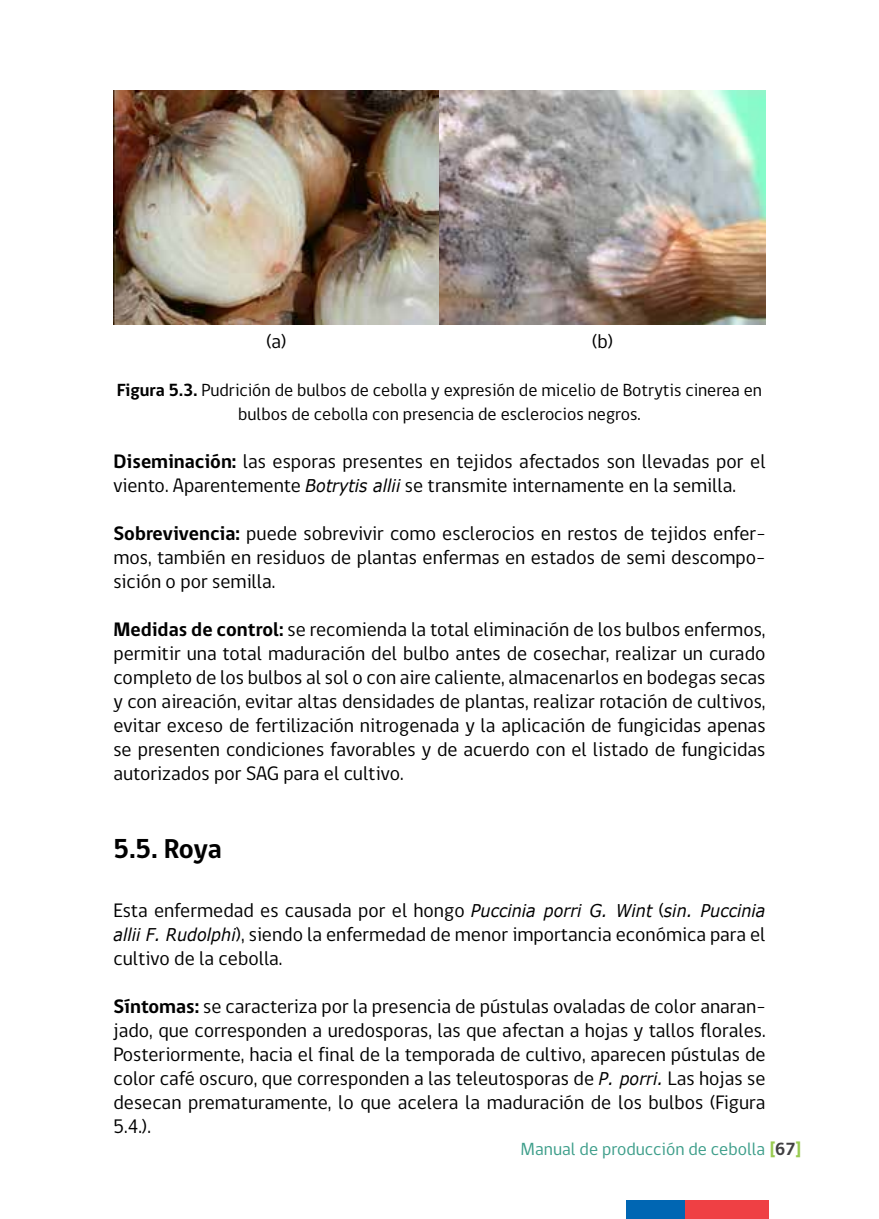
<style>
.page{position:relative;width:879px;height:1219px;background:#fff}
.page>*{position:absolute;margin:0;border:0;box-sizing:border-box;transform-origin:0 0}
.t1{font:700 28px "gob CL";color:#000}
.t2{font:20px/24px "gob CL";color:#000;text-align:justify}
.t3{font:18px/24px "gob CL";color:#000;text-align:center}
.t4{font:18px "gob CL";color:#3d9e8a}
.s1{font-weight:700}
.s2{font-family:"Verdana";font-style:italic;font-size:17.6px}
.s3{font-weight:700;color:#99cb52}
.s4{font-weight:700;color:#414042}
</style>
<div class="page">
<div style="left:626px;top:1200px;width:58px;height:19px;background:#0066b3"></div>
<div style="left:684px;top:1200px;width:84px;height:19px;background:#ef4044"></div>
<img style="left:113px;top:91px;width:652px;height:234px">
<p class="t2" style="left:266px;top:329px;width:22px">(a)</p>
<p class="t2" style="left:592px;top:329px;width:23px">(b)</p>
<p class="t3" style="left:117px;top:378px;width:646px"><span class="s1">Figura 5.3.</span> Pudrición de bulbos de cebolla y expresión de micelio de Botrytis cinerea en bulbos de cebolla con presencia de esclerocios negros.</p>
<p class="t2" style="left:113px;top:449px;width:654px"><span class="s1">Diseminación:</span> las esporas presentes en tejidos afectados son llevadas por el viento. Aparentemente <span class="s2">Botrytis allii</span> se transmite internamente en la semilla.</p>
<p class="t2" style="left:113px;top:521px;width:654px"><span class="s1">Sobrevivencia:</span> puede sobrevivir como esclerocios en restos de tejidos enfer&shy;mos, también en residuos de plantas enfermas en estados de semi descompo&shy;sición o por semilla.</p>
<p class="t2" style="left:113px;top:617px;width:653px"><span class="s1">Medidas de control:</span> se recomienda la total eliminación de los bulbos enfermos, permitir una total maduración del bulbo antes de cosechar, realizar un curado completo de los bulbos al sol o con aire caliente, almacenarlos en bodegas secas y con aireación, evitar altas densidades de plantas, realizar rotación de cultivos, evitar exceso de fertilización nitrogenada y la aplicación de fungicidas apenas se presenten condiciones favorables y de acuerdo con el listado de fungicidas autorizados por SAG para el cultivo.</p>
<h1 class="t1" style="left:113px;top:829px;width:110px">5.5. Roya</h1>
<p class="t2" style="left:113px;top:899px;width:653px">Esta enfermedad es causada por el hongo <span class="s2">Puccinia porri G. Wint</span> (<span class="s2">sin. Puccinia allii F. Rudolphi</span>), siendo la enfermedad de menor importancia económica para el cultivo de la cebolla.</p>
<p class="t2" style="left:113px;top:995px;width:654px"><span class="s1">Síntomas:</span> se caracteriza por la presencia de pústulas ovaladas de color anaran&shy;jado, que corresponden a uredosporas, las que afectan a hojas y tallos florales.<br>Posteriormente, hacia el final de la temporada de cultivo, aparecen pústulas de color café oscuro, que corresponden a las teleutosporas de <span class="s2">P. porri.</span> Las hojas se desecan prematuramente, lo que acelera la maduración de los bulbos (Figura 5.4.).</p>
<p class="t4" style="left:520px;top:1136px;width:282px">Manual de producción de cebolla <span class="s3">[</span><span class="s4">67</span><span class="s3">]</span></p>
</div>
